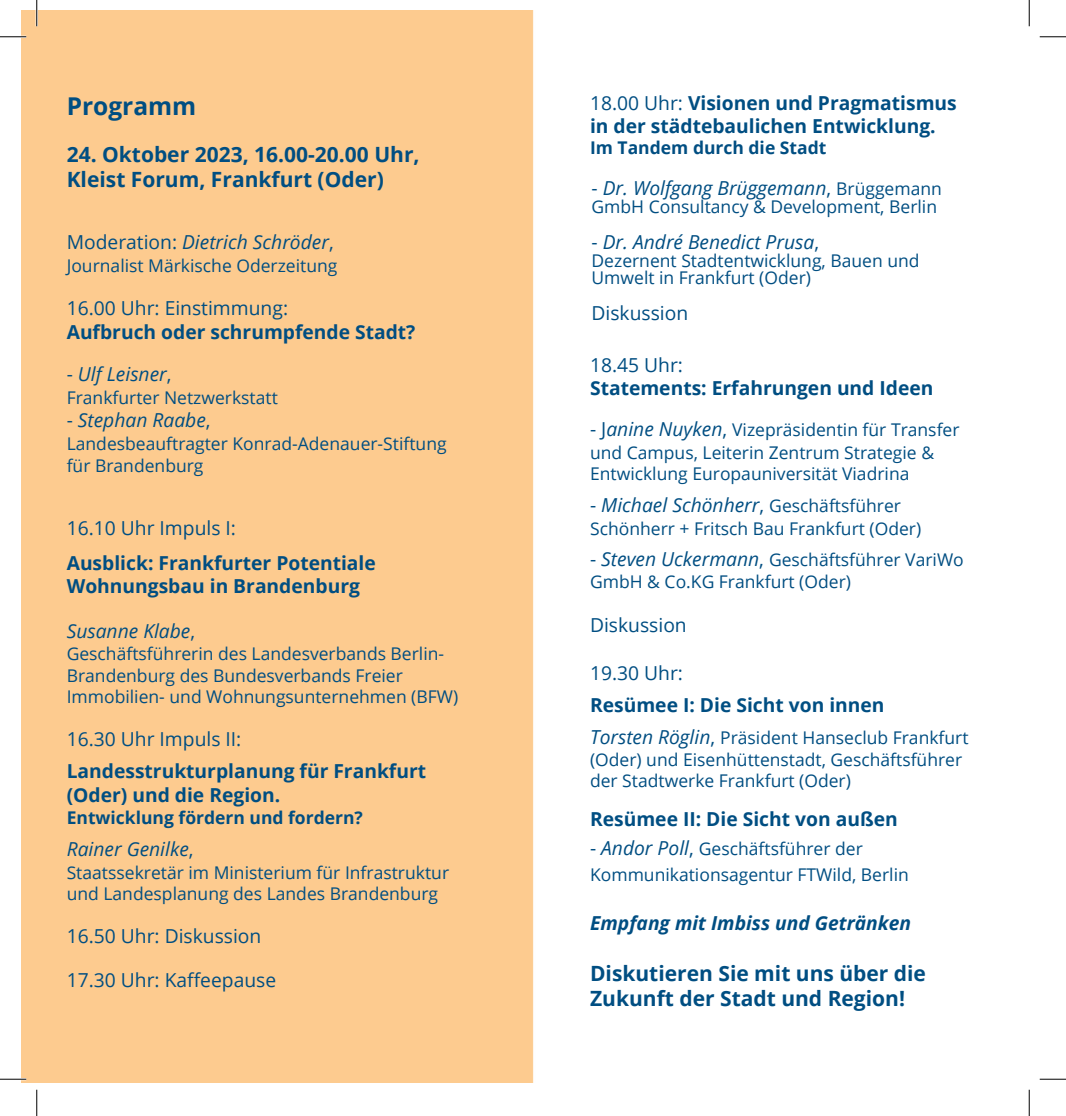
<style>
.page{position:relative;width:1066px;height:1116px;background:#fff}
.page>*{position:absolute;margin:0;border:0;box-sizing:border-box;transform-origin:0 0}
.t1{font:700 24.5px "Open Sans";color:#004e82}
.t2{font:700 21px/25.2px "Open Sans";color:#004e82}
.t3{font:700 19.25px/23.8px "Open Sans";color:#004e82}
.t4{font:italic 19.25px "Open Sans";color:#004e82}
.t5{font:19.25px "Open Sans";color:#004e82}
.t6{font:700 19.25px/23.1px "Open Sans";color:#004e82}
.t7{font:italic 700 19.25px "Open Sans";color:#004e82}
.t8{font:17.5px/21.7px "Open Sans";color:#004e82}
.t9{font:700 17.5px "Open Sans";color:#004e82}
.s1{font-style:normal}
.s2{font-weight:400}
.s3{font-style:normal;font-size:17.5px}
.s4{font-size:19.25px}
.s5{font-style:italic;font-size:19.25px}
.s6{font-style:inherit}
</style>
<div class="page">
<svg style="left:0;top:36px;width:26px;height:1px"></svg>
<svg style="left:1039px;top:36px;width:27px;height:1px"></svg>
<svg style="left:0;top:1078px;width:26px;height:1px"></svg>
<svg style="left:1039px;top:1078px;width:27px;height:1px"></svg>
<svg style="left:36px;top:0;width:1px;height:26px"></svg>
<svg style="left:36px;top:1089px;width:1px;height:26px"></svg>
<svg style="left:1029px;top:0;width:1px;height:26px"></svg>
<svg style="left:1029px;top:1089px;width:1px;height:26px"></svg>
<h1 class="t1" style="left:67px;top:89px;width:131px">Programm</h1>
<p class="t2" style="left:67px;top:141px;width:354px">24. Oktober 2023, 16.00-20.00 Uhr,<br>Kleist Forum, Frankfurt (Oder)</p>
<p class="t4" style="left:67px;top:229px;width:268px"><span class="s1">Moderation:</span> Dietrich Schröder<span class="s1">,</span></p>
<p class="t8" style="left:67px;top:255px;width:272px">Journalist Märkische Oderzeitung</p>
<p class="t5" style="left:67px;top:295px;width:223px">16.00 Uhr: Einstimmung:</p>
<p class="t3" style="left:67px;top:319px;width:350px">Aufbruch oder schrumpfende Stadt?</p>
<p class="t4" style="left:67px;top:361px;width:106px"><span class="s1">-</span> Ulf Leisner<span class="s1">,</span></p>
<p class="t8" style="left:67px;top:386px;width:213px">Frankfurter Netzwerkstatt</p>
<p class="t4" style="left:67px;top:407px;width:145px"><span class="s1">-</span> Stephan Raabe<span class="s1">,</span></p>
<p class="t8" style="left:67px;top:432px;width:381px">Landesbeauftragter Konrad-Adenauer-Stiftung für Brandenburg</p>
<p class="t5" style="left:67px;top:514px;width:171px">16.10 Uhr Impuls I:</p>
<p class="t6" style="left:67px;top:551px;width:311px">Ausblick: Frankfurter Potentiale<br>Wohnungsbau in Brandenburg</p>
<p class="t4" style="left:67px;top:617px;width:130px">Susanne Klabe<span class="s1">,</span></p>
<p class="t8" style="left:67px;top:642px;width:393px">Geschäftsführerin des Landesverbands Berlin-<br>Brandenburg des Bundesverbands Freier<br>Immobilien- und Wohnungsunternehmen (BFW)</p>
<p class="t5" style="left:67px;top:726px;width:176px">16.30 Uhr Impuls II:</p>
<p class="t3" style="left:67px;top:758px;width:361px">Landesstrukturplanung für Frankfurt (Oder) und die Region.</p>
<p class="t9" style="left:67px;top:805px;width:298px">Entwicklung fördern und fordern?</p>
<p class="t4" style="left:67px;top:835px;width:128px">Rainer Genilke<span class="s1">,</span></p>
<p class="t8" style="left:67px;top:860px;width:384px">Staatssekretär im Ministerium für Infrastruktur und Landesplanung des Landes Brandenburg</p>
<p class="t5" style="left:67px;top:923px;width:196px">16.50 Uhr: Diskussion</p>
<p class="t5" style="left:67px;top:966px;width:211px">17.30 Uhr: Kaffeepause</p>
<p class="t3" style="left:590px;top:90px;width:368px;line-height:23.1px"><span class="s2">18.00 Uhr:</span> Visionen und Pragmatismus in der städtebaulichen Entwicklung.</p>
<p class="t9" style="left:590px;top:136px;width:238px">Im Tandem durch die Stadt</p>
<p class="t4" style="left:591px;top:175px;width:352px"><span class="s1">-</span> Dr. Wolfgang Brüggemann<span class="s1">,</span> <span class="s3">Brüggemann</span></p>
<p class="t8" style="left:591px;top:195px;width:347px">GmbH Consultancy &amp; Development, Berlin</p>
<p class="t4" style="left:591px;top:229px;width:229px"><span class="s1">-</span> Dr. André Benedict Prusa<span class="s1">,</span></p>
<p class="t8" style="left:591px;top:251px;width:329px;line-height:17.3px">Dezernent Stadtentwicklung, Bauen und<br>Umwelt in Frankfurt (Oder)</p>
<p class="t5" style="left:591px;top:300px;width:98px">Diskussion</p>
<p class="t5" style="left:590px;top:351px;width:94px">18.45 Uhr:</p>
<p class="t3" style="left:590px;top:375px;width:345px">Statements: Erfahrungen und Ideen</p>
<p class="t8" style="left:590px;top:418px;width:371px"><span class="s4">- J</span><span class="s5">anine Nuyken</span><span class="s4">,</span> Vizepräsidentin für Transfer und Campus, Leiterin Zentrum Strategie &amp;<br>Entwicklung Europauniversität Viadrina</p>
<p class="t4" style="left:590px;top:492px;width:312px"><span class="s1">-</span> Michael Schönherr<span class="s1">,</span> <span class="s3">Geschäftsführer</span></p>
<p class="t8" style="left:590px;top:517px;width:333px">Schönherr + Fritsch Bau Frankfurt (Oder)</p>
<p class="t8" style="left:590px;top:548px;width:375px"><span class="s4">-</span> <span class="s5">Steven Uckermann</span><span class="s4">,</span> Geschäftsführer VariWo<br>GmbH &amp; Co.KG Frankfurt (Oder)</p>
<p class="t5" style="left:590px;top:611px;width:98px">Diskussion</p>
<p class="t3" style="left:590px;top:656px;width:296px;line-height:31.8px"><span class="s2">19.30 Uhr:<br></span>Resümee <span class="s6">I:</span> Die Sicht von innen</p>
<p class="t8" style="left:590px;top:726px;width:380px"><span class="s5">Torsten Röglin</span><span class="s4">,</span> Präsident Hanseclub Frankfurt (Oder) und Eisenhüttenstadt, Geschäftsführer der Stadtwerke Frankfurt (Oder)</p>
<p class="t3" style="left:590px;top:807px;width:309px">Resümee <span class="s6">II</span>: Die Sicht von außen</p>
<p class="t8" style="left:590px;top:834px;width:320px;line-height:26.4px"><span class="s4">-</span> <span class="s5">Andor Poll</span><span class="s4">,</span> Geschäftsführer der<br>Kommunikationsagentur FTWild, Berlin</p>
<p class="t7" style="left:590px;top:909px;width:323px">Empfang mit Imbiss und Getränken</p>
<p class="t2" style="left:590px;top:959px;width:337px">Diskutieren Sie mit uns über die<br>Zukunft der Stadt und Region!</p>
</div>
